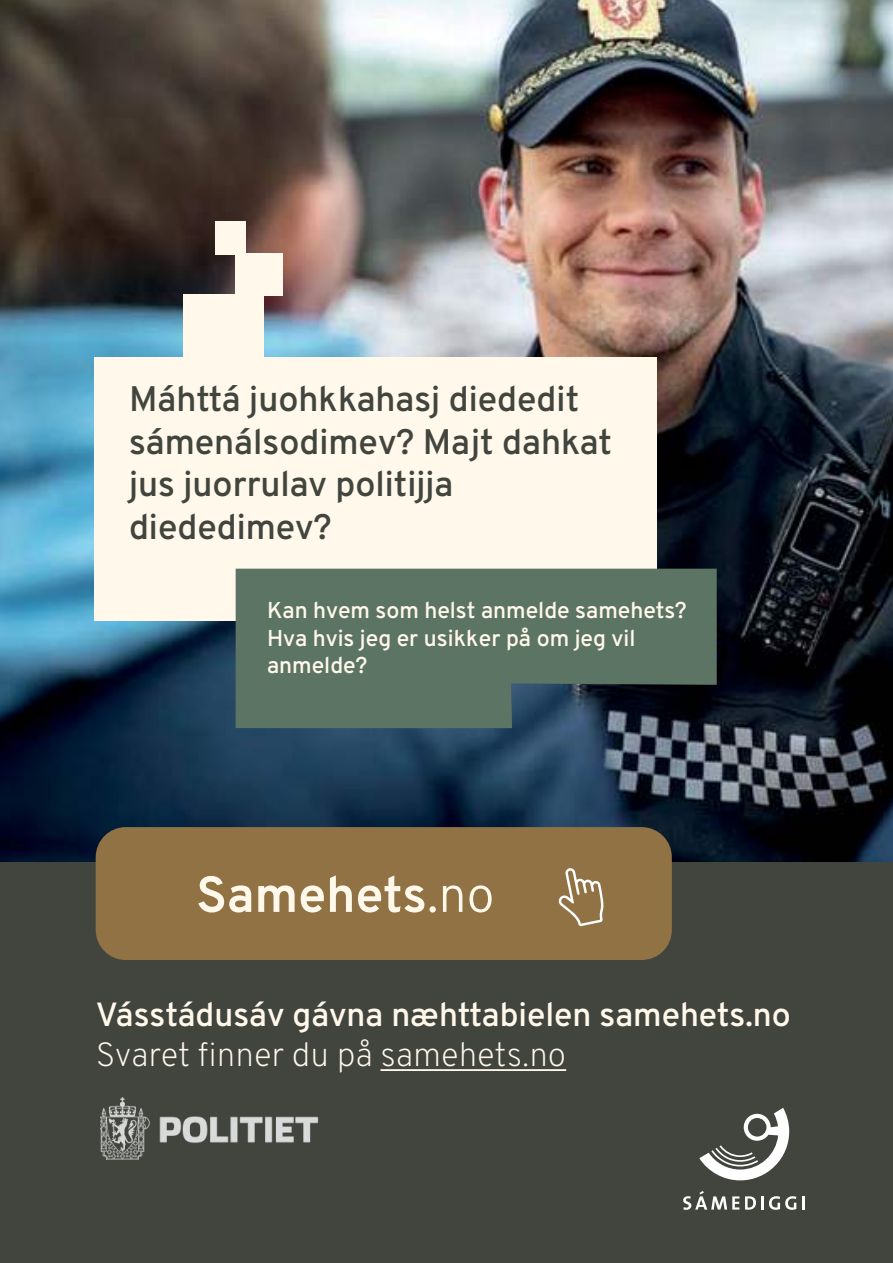
<style>
.page{position:relative;width:893px;height:1263px;background:#fff}
.page>*{position:absolute;margin:0;border:0;box-sizing:border-box;transform-origin:0 0}
.t1{font:700 50.55px "Overpass";color:#fff8eb}
.t2{font:600 35.4px/42.6px "Overpass";color:#41453e}
.t3{font:600 33.45px "Overpass";color:#fff8eb}
.t4{font:200 33.45px "Overpass";color:#fff8eb}
.t5{font:600 22.95px/27.6px "Overpass";color:#fff8eb}
.s1{font-weight:300}
</style>
<div class="page">
<img style="left:0;top:0;width:893px;height:862px">
<div style="left:0;top:862px;width:893px;height:401px;background:#41453e"></div>
<div style="left:96px;top:827px;width:576px;height:133px;background:#907245;border-radius:30px"></div>
<svg style="left:558px;top:868px;width:46px;height:58px"></svg>
<div style="left:94px;top:358px;width:563px;height:263px;background:#fff8eb"></div>
<div style="left:183px;top:294px;width:81px;height:72px;background:#fff8eb"></div>
<div style="left:236px;top:253px;width:47px;height:43px;background:#fff8eb"></div>
<div style="left:215px;top:221px;width:31px;height:34px;background:#fff8eb"></div>
<svg style="left:236px;top:569px;width:481px;height:159px;background:#546b5e"></svg>
<hr style="left:380px;top:1069px;width:186px;height:2px;background:#fff8eb">
<svg style="left:699px;top:1108px;width:90px;height:72px"></svg>
<svg style="left:683px;top:1191px;width:56px;height:19px"></svg>
<svg style="left:745px;top:1196px;width:51px;height:14px"></svg>
<svg style="left:802px;top:1196px;width:3px;height:13px"></svg>
<img style="left:101px;top:1097px;width:218px;height:62px">
<p class="t2" style="left:129px;top:379px;width:484px">Máhttá juohkkahasj diededit sámenálsodimev? Majt dahkat jus juorrulav politijja diededimev?</p>
<p class="t5" style="left:267px;top:597px;width:421px">Kan hvem som helst anmelde samehets?<br>Hva hvis jeg er usikker på om jeg vil anmelde?</p>
<h1 class="t1" style="left:196px;top:865px;width:300px">Samehets<span class="s1">.no</span></h1>
<p class="t3" style="left:96px;top:999px;width:697px">Vásstádusáv gávna næhttabielen samehets.no</p>
<p class="t4" style="left:96px;top:1039px;width:472px">Svaret finner du på samehets.no</p>
</div>
